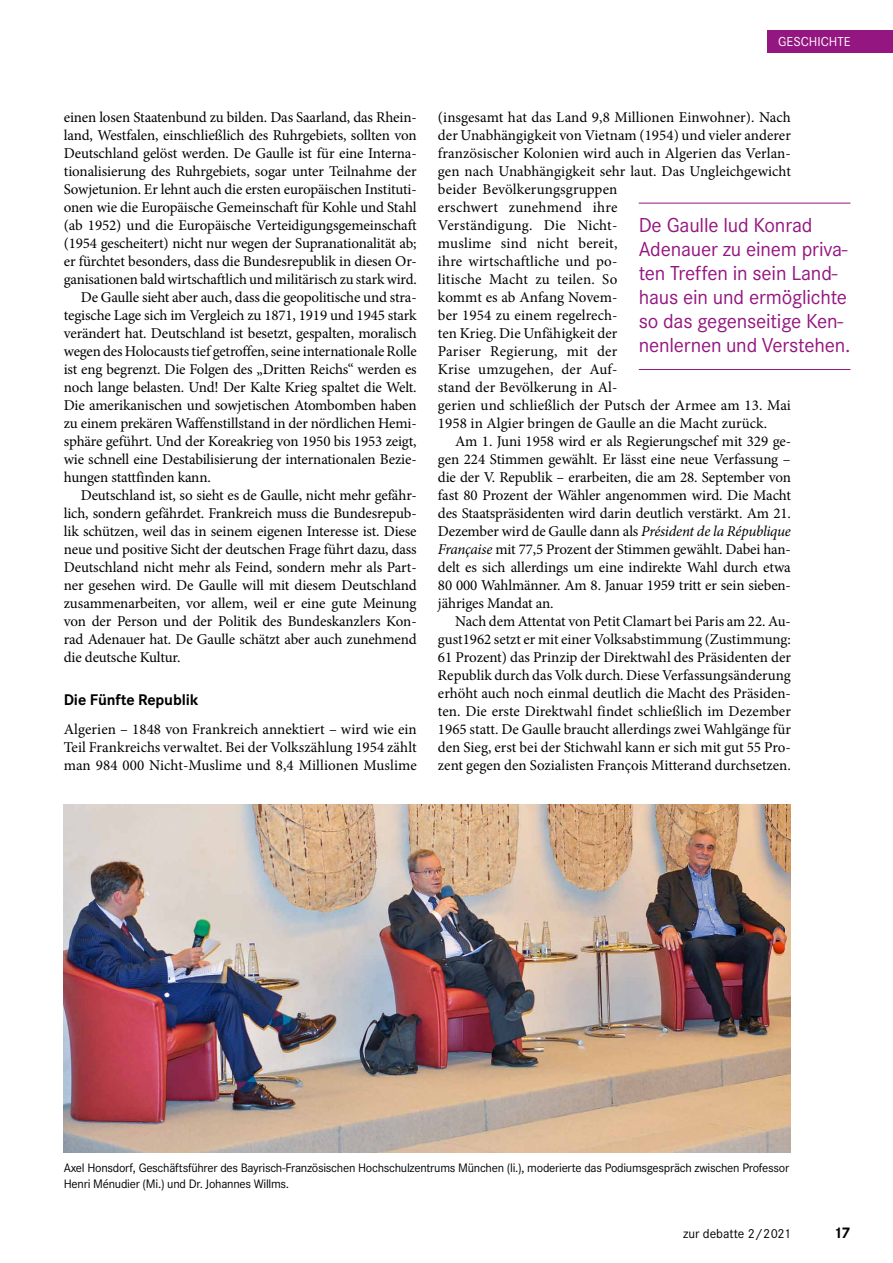
<style>
.page{position:relative;width:893px;height:1263px;background:#fff}
.page>*{position:absolute;margin:0;border:0;box-sizing:border-box;transform-origin:0 0}
.t1{font:21px/24px "Corporate S";letter-spacing:-.01em;color:#941680}
.t2{font:700 16.05px "Corporate S";letter-spacing:-.01em;color:#000}
.t3{font:15px/18px "Minion Pro";letter-spacing:-.01em;color:#000;text-align:justify}
.t4{font:13.5px "Corporate S";color:#000}
.t5{font:13.5px "Corporate S";color:#fff}
.t6{font:12.75px/16px "Corporate S";letter-spacing:-.02em;color:#000}
.s1{font-style:italic}
</style>
<div class="page">
<hr style="left:639px;top:203px;width:211px;height:1px;background:#941680">
<hr style="left:639px;top:369px;width:211px;height:1px;background:#941680">
<img style="left:64px;top:804px;width:727px;height:349px">
<div style="left:768px;top:30px;width:125px;height:23px;background:#941680"></div>
<p class="t5" style="left:778px;top:32px;width:74px">GESCHICHTE</p>
<p class="t3" style="left:64px;top:108px;width:354px">einen losen Staatenbund zu bilden. Das Saarland, das Rhein-</p>
<p class="t3" style="left:64px;top:126px;width:354px">land, Westfalen, einschließlich des Ruhrgebiets, sollten von</p>
<p class="t3" style="left:64px;top:144px;width:354px">Deutschland gelöst werden. De Gaulle ist für eine Interna-</p>
<p class="t3" style="left:64px;top:162px;width:354px">tionalisierung des Ruhrgebiets, sogar unter Teilnahme der</p>
<p class="t3" style="left:64px;top:180px;width:354px">Sowjetunion. Er lehnt auch die ersten europäischen Instituti-</p>
<p class="t3" style="left:64px;top:198px;width:354px">onen wie die Europäische Gemeinschaft für Kohle und Stahl</p>
<p class="t3" style="left:64px;top:216px;width:354px">(ab 1952) und die Europäische Verteidigungsgemeinschaft</p>
<p class="t3" style="left:64px;top:234px;width:354px">(1954 gescheitert) nicht nur wegen der Supranationalität ab;</p>
<p class="t3" style="left:64px;top:252px;width:354px">er fürchtet besonders, dass die Bundesrepublik in diesen Or-</p>
<p class="t3" style="left:64px;top:270px;width:354px">ganisationen bald wirtschaftlich und militärisch zu stark wird.</p>
<p class="t3" style="left:81px;top:288px;width:337px">De Gaulle sieht aber auch, dass die geopolitische und stra-</p>
<p class="t3" style="left:64px;top:306px;width:354px">tegische Lage sich im Vergleich zu 1871, 1919 und 1945 stark</p>
<p class="t3" style="left:64px;top:324px;width:354px">verändert hat. Deutschland ist besetzt, gespalten, moralisch</p>
<p class="t3" style="left:64px;top:342px;width:354px">wegen des Holocausts tief getroffen, seine internationale Rolle</p>
<p class="t3" style="left:64px;top:360px;width:354px">ist eng begrenzt. Die Folgen des „Dritten Reichs“ werden es</p>
<p class="t3" style="left:64px;top:378px;width:354px">noch lange belasten. Und! Der Kalte Krieg spaltet die Welt.</p>
<p class="t3" style="left:64px;top:396px;width:354px">Die amerikanischen und sowjetischen Atombomben haben</p>
<p class="t3" style="left:64px;top:414px;width:354px">zu einem prekären Waffenstillstand in der nördlichen Hemi-</p>
<p class="t3" style="left:64px;top:432px;width:354px">sphäre geführt. Und der Koreakrieg von 1950 bis 1953 zeigt,</p>
<p class="t3" style="left:64px;top:450px;width:354px">wie schnell eine Destabilisierung der internationalen Bezie-</p>
<p class="t3" style="left:64px;top:468px;width:149px">hungen stattfinden kann.</p>
<p class="t3" style="left:81px;top:486px;width:337px">Deutschland ist, so sieht es de Gaulle, nicht mehr gefähr-</p>
<p class="t3" style="left:64px;top:504px;width:354px">lich, sondern gefährdet. Frankreich muss die Bundesrepub-</p>
<p class="t3" style="left:64px;top:522px;width:354px">lik schützen, weil das in seinem eigenen Interesse ist. Diese</p>
<p class="t3" style="left:64px;top:540px;width:354px">neue und positive Sicht der deutschen Frage führt dazu, dass</p>
<p class="t3" style="left:64px;top:558px;width:354px">Deutschland nicht mehr als Feind, sondern mehr als Part-</p>
<p class="t3" style="left:64px;top:576px;width:354px">ner gesehen wird. De Gaulle will mit diesem Deutschland</p>
<p class="t3" style="left:64px;top:594px;width:354px">zusammenarbeiten, vor allem, weil er eine gute Meinung</p>
<p class="t3" style="left:64px;top:612px;width:354px">von der Person und der Politik des Bundeskanzlers Kon-</p>
<p class="t3" style="left:64px;top:630px;width:354px">rad Adenauer hat. De Gaulle schätzt aber auch zunehmend</p>
<p class="t3" style="left:64px;top:648px;width:118px">die deutsche Kultur.</p>
<p class="t2" style="left:64px;top:689px;width:136px">Die Fünfte Republik</p>
<p class="t3" style="left:64px;top:720px;width:355px">Algerien – 1848 von Frankreich annektiert – wird wie ein Teil Frankreichs verwaltet. Bei der Volkszählung 1954 zählt man 984 000 Nicht-Muslime und 8,4 Millionen Muslime</p>
<p class="t3" style="left:438px;top:108px;width:354px;text-align:left">(insgesamt hat das Land 9,8 Millionen Einwohner). Nach der Unabhängigkeit von Vietnam (1954) und vieler anderer französischer Kolonien wird auch in Algerien das Verlan&shy;gen nach Unabhängigkeit sehr laut. Das Ungleichgewicht beider Bevölkerungsgruppen<br>erschwert zunehmend ihre<br>Verständigung. Die Nicht-<br>muslime sind nicht bereit,<br>ihre wirtschaftliche und po-<br>litische Macht zu teilen. So<br>kommt es ab Anfang Novem-<br>ber 1954 zu einem regelrech-<br>ten Krieg. Die Unfähigkeit der<br>Pariser Regierung, mit der<br>Krise umzugehen, der Auf-<br>stand der Bevölkerung in Al-<br>gerien und schließlich der Putsch der Armee am 13. Mai 1958 in Algier bringen de Gaulle an die Macht zurück.</p>
<p class="t3" style="left:438px;top:432px;width:355px;text-indent:17px">Am 1. Juni 1958 wird er als Regierungschef mit 329 ge&shy;gen 224 Stimmen gewählt. Er lässt eine neue Verfassung – die der V. Republik – erarbeiten, die am 28. September von fast 80 Prozent der Wähler angenommen wird. Die Macht des Staatspräsidenten wird darin deutlich verstärkt. Am 21.<br>Dezember wird de Gaulle dann als <span class="s1">Président de la République Française</span> mit 77,5 Prozent der Stimmen gewählt. Dabei han&shy;delt es sich allerdings um eine indirekte Wahl durch etwa 80 000 Wahlmänner. Am 8. Januar 1959 tritt er sein sieben&shy;jähriges Mandat an.</p>
<p class="t3" style="left:438px;top:612px;width:354px;text-indent:17px">Nach dem Attentat von Petit Clamart bei Paris am 22. Au&shy;gust1962 setzt er mit einer Volksabstimmung (Zustimmung:<br>61 Prozent) das Prinzip der Direktwahl des Präsidenten der Republik durch das Volk durch. Diese Verfassungsänderung erhöht auch noch einmal deutlich die Macht des Präsiden&shy;ten. Die erste Direktwahl findet schließlich im Dezember 1965 statt. De Gaulle braucht allerdings zwei Wahlgänge für den Sieg, erst bei der Stichwahl kann er sich mit gut 55 Pro&shy;zent gegen den Sozialisten François Mitterand durchsetzen.</p>
<h1 class="t1" style="left:639px;top:212px;width:213px">De Gaulle lud Konrad<br>Adenauer zu einem priva&shy;ten Treffen in sein Land&shy;haus ein und ermöglichte so das gegenseitige Ken&shy;nenlernen und Verstehen.</h1>
<p class="t6" style="left:64px;top:1159px;width:727px">Axel Honsdorf, Geschäftsführer des Bayrisch-Französischen Hochschulzentrums München (li.), moderierte das Podiumsgespräch zwischen Professor<br>Henri Ménudier (Mi.) und Dr. Johannes Willms.</p>
<p class="t4" style="left:683px;top:1224px;width:109px">zur debatte 2/2021</p>
<p class="t2" style="left:834px;top:1221px;width:18px">17</p>
</div>
